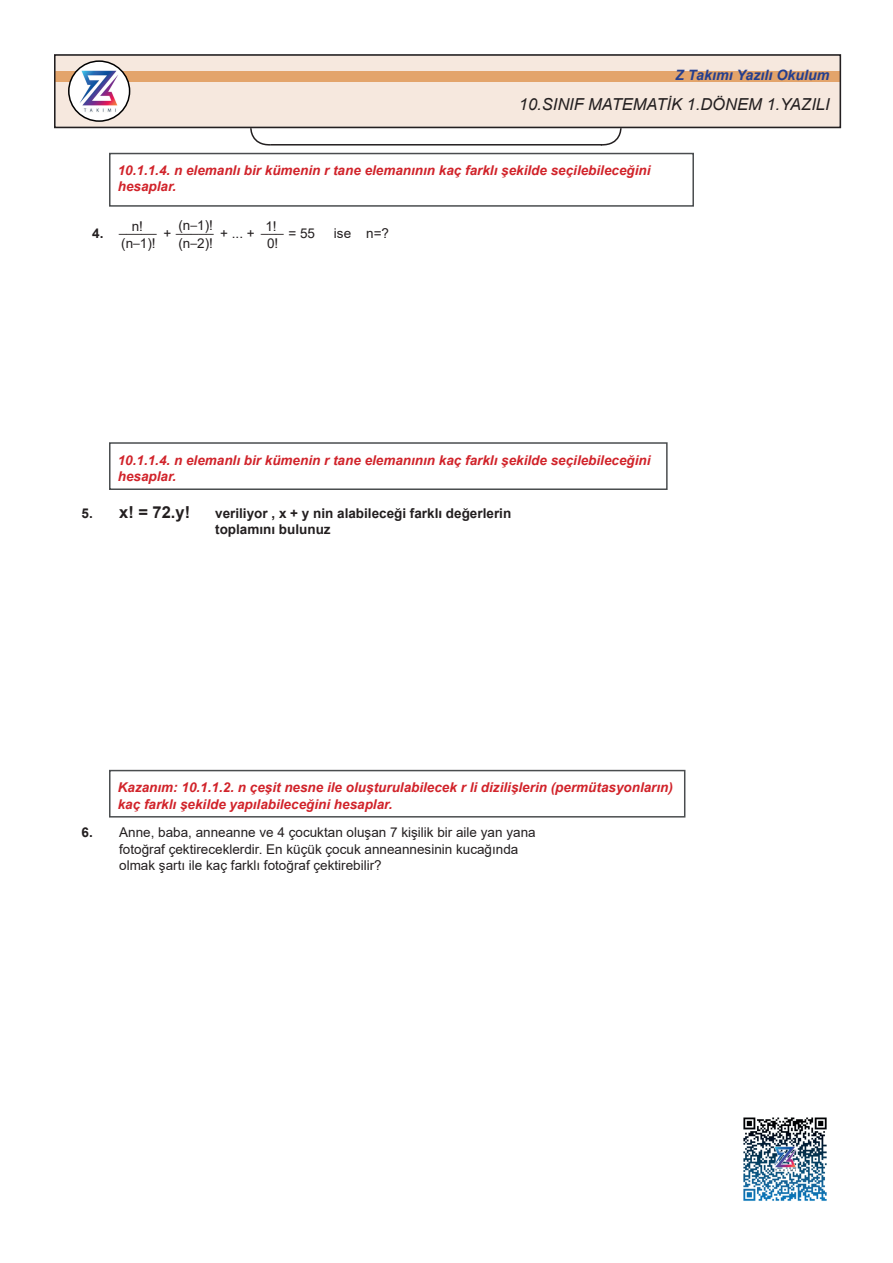
<style>
.page{position:relative;width:893px;height:1263px;background:#fff}
.page>*{position:absolute;margin:0;border:0;box-sizing:border-box;transform-origin:0 0}
.t1{font:italic 16.5px "Arial";color:#231f20}
.t2{font:700 16.5px "Arial";color:#231f20}
.t3{font:italic 700 14.25px "Arial";color:#253f8e}
.t4{font:italic 700 13.5px/16.2px "Arial";color:#d1232a}
.t5{font:13.5px/16.2px "Arial";color:#231f20}
.t6{font:700 13.5px/16.2px "Arial";color:#231f20}
.s1{font-size:13.5px}
.s2{font-weight:700}
</style>
<div class="page">
<div style="left:54px;top:54px;width:787px;height:74px;background:#f6e8de"></div>
<div style="left:55px;top:71px;width:786px;height:11px;background:#e3a46b"></div>
<div style="left:69px;top:61px;width:61px;height:60px;background:#fff;border-radius:50%"></div>
<div style="left:68px;top:60px;width:62px;height:62px;border:2px solid #000;border-radius:50%"></div>
<img style="left:80px;top:70px;width:38px;height:42px">
<div style="left:54px;top:54px;width:787px;height:74px;border:2px solid #231f20"></div>
<svg style="left:249px;top:127px;width:23px;height:19px"></svg>
<svg style="left:599px;top:127px;width:23px;height:19px"></svg>
<hr style="left:271px;top:144px;width:331px;height:2px;background:#231f20">
<div style="left:109px;top:153px;width:585px;height:54px;border:2px solid #4a4d4f"></div>
<div style="left:109px;top:442px;width:559px;height:48px;border:2px solid #4a4d4f"></div>
<div style="left:109px;top:770px;width:576px;height:47px;border:2px solid #4a4d4f"></div>
<img style="left:743px;top:1117px;width:84px;height:84px">
<p class="t3" style="left:675px;top:66px;width:156px">Z Takımı Yazılı Okulum</p>
<p class="t1" style="left:519px;top:94px;width:312px">10.SINIF MATEMATİK 1.DÖNEM 1.YAZILI</p>
<p class="t4" style="left:118px;top:163px;width:534px">10.1.1.4. n elemanlı bir kümenin r tane elemanının kaç farklı şekilde seçilebileceğini hesaplar.</p>
<p class="t5" style="left:178px;top:217px;width:36px">(n 1)!</p>
<p class="t5" style="left:132px;top:218px;width:13px">n!</p>
<p class="t5" style="left:265px;top:218px;width:13px">1!</p>
<p class="t6" style="left:92px;top:225px;width:13px">4.</p>
<p class="t5" style="left:164px;top:225px;width:9px">+</p>
<p class="t5" style="left:220px;top:225px;width:36px">+ ... +</p>
<p class="t5" style="left:288px;top:225px;width:28px">= 55</p>
<p class="t5" style="left:334px;top:225px;width:57px">ise n=?</p>
<p class="t5" style="left:121px;top:235px;width:36px">(n 1)!</p>
<p class="t5" style="left:178px;top:235px;width:36px">(n 2)!</p>
<p class="t5" style="left:267px;top:235px;width:13px">0!</p>
<p class="t5" style="left:119px;top:219px;width:39px">_____</p>
<p class="t5" style="left:176px;top:219px;width:39px">_____</p>
<p class="t5" style="left:261px;top:219px;width:24px">___</p>
<p class="t4" style="left:118px;top:452px;width:534px">10.1.1.4. n elemanlı bir kümenin r tane elemanının kaç farklı şekilde seçilebileceğini hesaplar.</p>
<p class="t2" style="left:82px;top:501px;width:110px"><span class="s1">5.</span> x! = 72.y!</p>
<p class="t6" style="left:215px;top:505px;width:298px">veriliyor , x + y nin alabileceği farklı değerlerin toplamını bulunuz</p>
<p class="t4" style="left:118px;top:780px;width:557px">Kazanım: 10.1.1.2. n çeşit nesne ile oluşturulabilecek r li dizilişlerin (permütasyonların) kaç farklı şekilde yapılabileceğini hesaplar.</p>
<p class="t5" style="left:119px;top:824px;width:418px;text-indent:-38px"><span class="s2">6.</span> Anne, baba, anneanne ve 4 çocuktan oluşan 7 kişilik bir aile yan yana fotoğraf çektireceklerdir. En küçük çocuk anneannesinin kucağında olmak şartı ile kaç farklı fotoğraf çektirebilir?</p>
</div>
